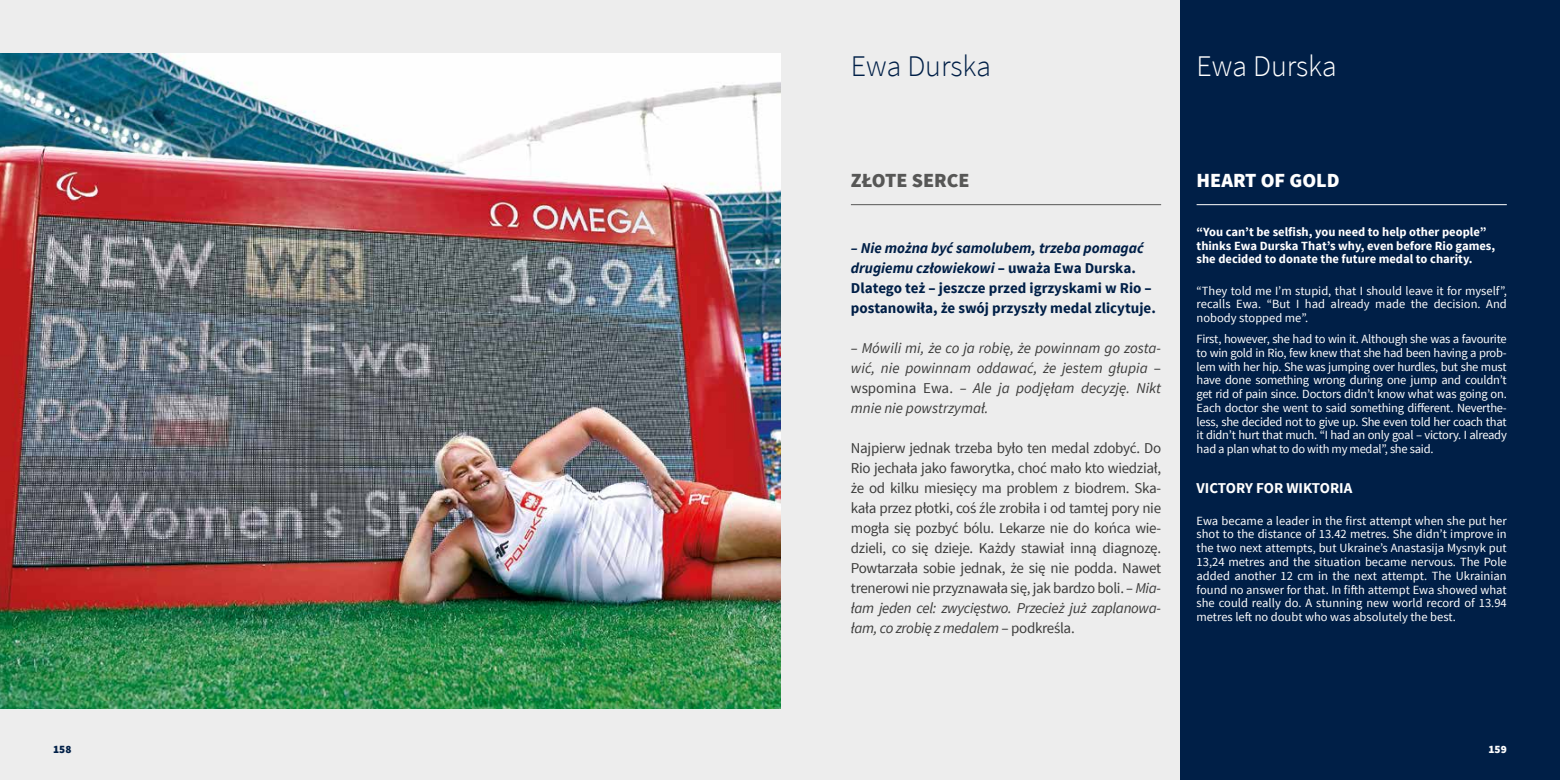
<style>
.page{position:relative;width:1560px;height:780px;background:#fff}
.page>*{position:absolute;margin:0;border:0;box-sizing:border-box;transform-origin:0 0}
.t1{font:300 30px "Source Sans Pro";color:#001f47}
.t2{font:300 30px "Source Sans Pro";color:#fff}
.t3{font:900 20px "Source Sans Pro";color:#fff}
.t4{font:900 20px "Source Sans Pro";color:#575756}
.t5{font:15px/20px "Source Sans Pro";letter-spacing:-.02em;color:#3c3c3b;text-align:justify}
.t6{font:700 15px/20px "Source Sans Pro";color:#001f47}
.t7{font:italic 15px/20px "Source Sans Pro";color:#3c3c3b;text-align:justify}
.t8{font:700 15px "Source Sans Pro";color:#fff}
.t9{font:12.5px/13.8px "Source Sans Pro";color:#fff;text-align:justify}
.t10{font:700 12.5px/13.8px "Source Sans Pro";color:#fff}
.t11{font:900 11.25px "Source Sans Pro";color:#001f47}
.t12{font:900 11.25px "Source Sans Pro";color:#fff}
.s1{font-style:italic}
.s2{font-style:normal}
</style>
<div class="page">
<div style="left:0;top:0;width:1559px;height:780px;background:#ededed"></div>
<div style="left:1180px;top:0;width:379px;height:780px;background:#001f47"></div>
<hr style="left:850px;top:204px;width:310px;height:1px;background:#575756">
<hr style="left:1196px;top:204px;width:310px;height:1px;background:#fff">
<img style="left:0;top:53px;width:780px;height:656px">
<h1 class="t1" style="left:850px;top:47px;width:142px">Ewa Durska</h1>
<h1 class="t2" style="left:1196px;top:47px;width:142px">Ewa Durska</h1>
<h2 class="t4" style="left:850px;top:167px;width:120px">ZŁOTE SERCE</h2>
<p class="t6" style="left:850px;top:239px;width:306px"><span class="s1">– Nie można być samolubem, trzeba pomagać drugiemu człowiekowi</span> – uważa Ewa Durska.<br>Dlatego też – jeszcze przed igrzyskami w Rio – postanowiła, że swój przyszły medal zlicytuje.</p>
<p class="t7" style="left:850px;top:338px;width:312px">– Mówili mi, że co ja robię, że powinnam go zosta&shy;wić, nie powinnam oddawać, że jestem głupia <span class="s2">– wspomina Ewa.</span> – Ale ja podjęłam decyzję. Nikt mnie nie powstrzymał.</p>
<p class="t5" style="left:850px;top:438px;width:312px">Najpierw jednak trzeba było ten medal zdobyć. Do Rio jechała jako faworytka, choć mało kto wiedział, że od kilku miesięcy ma problem z biodrem. Ska&shy;kała przez płotki, coś źle zrobiła i od tamtej pory nie mogła się pozbyć bólu. Lekarze nie do końca wie&shy;dzieli, co się dzieje. Każdy stawiał inną diagnozę.<br>Powtarzała sobie jednak, że się nie podda. Nawet trenerowi nie przyznawała się, jak bardzo boli. <span class="s1">– Mia&shy;łam jeden cel: zwycięstwo. Przecież już zaplanowa&shy;łam, co zrobię z medalem</span> – podkreśla.</p>
<h2 class="t3" style="left:1196px;top:167px;width:145px">HEART OF GOLD</h2>
<p class="t10" style="left:1196px;top:225px;width:300px">“You can’t be selfish, you need to help other people” thinks Ewa Durska That’s why, even before Rio games, she decided to donate the future medal to charity.</p>
<p class="t9" style="left:1196px;top:284px;width:312px">“They told me I’m stupid, that I should leave it for myself”, recalls Ewa. “But I had already made the decision. And nobody stopped me”.</p>
<p class="t9" style="left:1196px;top:332px;width:312px">First, however, she had to win it. Although she was a favourite to win gold in Rio, few knew that she had been having a prob&shy;lem with her hip. She was jumping over hurdles, but she must have done something wrong during one jump and couldn’t get rid of pain since. Doctors didn’t know what was going on.<br>Each doctor she went to said something different. Neverthe&shy;less, she decided not to give up. She even told her coach that it didn’t hurt that much. “I had an only goal – victory. I already had a plan what to do with my medal”, she said.</p>
<p class="t8" style="left:1196px;top:479px;width:157px">VICTORY FOR WIKTORIA</p>
<p class="t9" style="left:1196px;top:514px;width:312px">Ewa became a leader in the first attempt when she put her shot to the distance of 13.42 metres. She didn’t improve in the two next attempts, but Ukraine’s Anastasija Mysnyk put 13,24 metres and the situation became nervous. The Pole added another 12 cm in the next attempt. The Ukrainian found no answer for that. In fifth attempt Ewa showed what she could really do. A stunning new world record of 13.94 metres left no doubt who was absolutely the best.</p>
<p class="t11" style="left:53px;top:741px;width:20px">158</p>
<p class="t12" style="left:1488px;top:741px;width:20px">159</p>
</div>
